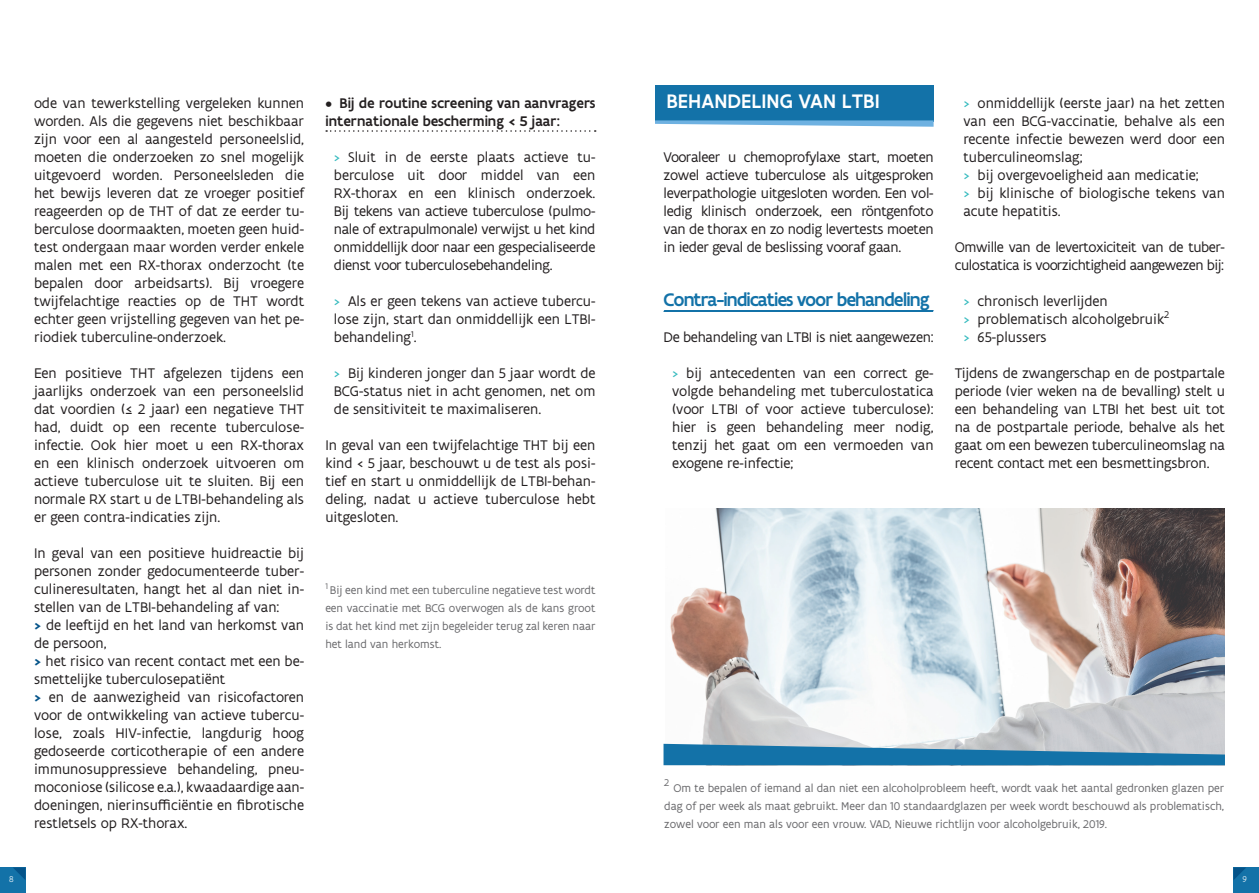
<style>
.page{position:relative;width:1259px;height:893px;background:#fff}
.page>*{position:absolute;margin:0;border:0;box-sizing:border-box;transform-origin:0 0}
.Titel_1{font:500 21px "Flanders Art Sans";letter-spacing:.005em;color:#fff}
.Titel_2{font:500 19.5px "Flanders Art Sans";letter-spacing:-.05em;color:#1372a8}
.basistekst_zwart{font:15px/18px "Flanders Art Sans";color:#231f20;text-align:justify}
.basistekst_zwart-2{font:15px/18px "Flanders Art Sans";letter-spacing:-.03em;color:#231f20}
.t1{font:500 15px/18px "Flanders Art Sans";color:#231f20}
.basistekst_zwart-3{font:15px "Flanders Art Sans";letter-spacing:-.02em;color:#231f20}
.basistekst_zwart-4{font:12px/18px "Flanders Art Sans";color:#69696c;text-align:justify}
.Titel_3___opsomming{font:12px/18px "Flanders Art Sans";color:#69696c;text-align:justify}
.basistekst_zwart-5{font:10.5px "Flanders Art Sans";color:#69696c}
.t2{font:300 9px "Flanders Art Sans";color:#fff}
.s1{font-weight:500;color:#045389}
.s2{color:#34babe}
</style>
<div class="page">
<svg style="left:326px;top:130px;width:270px;height:2px"></svg>
<div style="left:655px;top:85px;width:278px;height:37px;background:#1372a8"></div>
<svg style="left:655px;top:120px;width:278px;height:7px"></svg>
<svg style="left:663px;top:310px;width:271px;height:2px"></svg>
<img style="left:665px;top:509px;width:560px;height:235px">
<svg style="left:663px;top:744px;width:562px;height:21px;background:#4088b2"></svg>
<div style="left:1233px;top:867px;width:26px;height:26px;background:#1372a8"></div>
<svg style="left:1233px;top:867px;width:13px;height:13px"></svg>
<div style="left:0;top:867px;width:26px;height:26px;background:#1372a8"></div>
<svg style="left:13px;top:867px;width:13px;height:13px"></svg>
<p class="basistekst_zwart" style="left:34px;top:94px;width:272px">ode van tewerkstelling vergeleken kunnen worden. Als die gegevens niet beschikbaar zijn voor een al aangesteld personeelslid, moeten die onderzoeken zo snel mogelijk uitgevoerd worden. Personeelsleden die het bewijs leveren dat ze vroeger positief reageerden op de THT of dat ze eerder tu&shy;berculose doormaakten, moeten geen huid&shy;test ondergaan maar worden verder enkele malen met een RX-thorax onderzocht (te bepalen door arbeidsarts). Bij vroegere twijfelachtige reacties op de THT wordt echter geen vrijstelling gegeven van het pe&shy;riodiek tuberculine-onderzoek.</p>
<p class="basistekst_zwart" style="left:34px;top:364px;width:272px">Een positieve THT afgelezen tijdens een jaarlijks onderzoek van een personeelslid dat voordien (≤ 2 jaar) een negatieve THT had, duidt op een recente tuberculose&shy;infectie. Ook hier moet u een RX-thorax en een klinisch onderzoek uitvoeren om actieve tuberculose uit te sluiten. Bij een normale RX start u de LTBI-behandeling als er geen contra-indicaties zijn.</p>
<p class="basistekst_zwart" style="left:34px;top:544px;width:272px">In geval van een positieve huidreactie bij personen zonder gedocumenteerde tuber&shy;culineresultaten, hangt het al dan niet in&shy;stellen van de LTBI-behandeling af van:</p>
<p class="basistekst_zwart" style="left:34px;top:616px;width:271px"><span class="s1">&gt;</span> de leeftijd en het land van herkomst van de persoon,</p>
<p class="basistekst_zwart" style="left:34px;top:652px;width:272px"><span class="s1">&gt;</span> het risico van recent contact met een be&shy;smettelijke tuberculosepatiënt</p>
<p class="basistekst_zwart" style="left:34px;top:688px;width:272px"><span class="s1">&gt;</span> en de aanwezigheid van risicofactoren voor de ontwikkeling van actieve tubercu&shy;lose, zoals HIV-infectie, langdurig hoog gedoseerde corticotherapie of een andere immunosuppressieve behandeling, pneu&shy;moconiose (silicose e.a.), kwaadaardige aan&shy;doeningen, nierinsufficiëntie en fibrotische restletsels op RX-thorax.</p>
<p class="t1" style="left:325px;top:94px;width:271px">• Bij de routine screening van aanvragers internationale bescherming &lt; 5 jaar:</p>
<p class="basistekst_zwart" style="left:334px;top:148px;width:263px"><span class="s2">&gt;</span> Sluit in de eerste plaats actieve tu&shy;berculose uit door middel van een RX-thorax en een klinisch onderzoek.<br>Bij tekens van actieve tuberculose (pulmo&shy;nale of extrapulmonale) verwijst u het kind onmiddellijk door naar een gespecialiseerde dienst voor tuberculosebehandeling.</p>
<p class="basistekst_zwart" style="left:334px;top:292px;width:263px"><span class="s2">&gt;</span> Als er geen tekens van actieve tubercu&shy;lose zijn, start dan onmiddellijk een LTBI&shy;behandeling<sup>1</sup>.</p>
<p class="basistekst_zwart" style="left:334px;top:364px;width:263px"><span class="s2">&gt;</span> Bij kinderen jonger dan 5 jaar wordt de BCG-status niet in acht genomen, net om de sensitiviteit te maximaliseren.</p>
<p class="basistekst_zwart" style="left:325px;top:436px;width:272px">In geval van een twijfelachtige THT bij een kind &lt; 5 jaar, beschouwt u de test als posi&shy;tief en start u onmiddellijk de LTBI-behan&shy;deling, nadat u actieve tuberculose hebt uitgesloten.</p>
<p class="Titel_3___opsomming" style="left:325px;top:581px;width:272px"><sup>1</sup> Bij een kind met een tuberculine negatieve test wordt een vaccinatie met BCG overwogen als de kans groot is dat het kind met zijn begeleider terug zal keren naar het land van herkomst.</p>
<p class="Titel_1" style="left:666px;top:88px;width:215px">BEHANDELING VAN LTBI</p>
<p class="basistekst_zwart" style="left:663px;top:148px;width:272px">Vooraleer u chemoprofylaxe start, moeten zowel actieve tuberculose als uitgesproken leverpathologie uitgesloten worden. Een vol&shy;ledig klinisch onderzoek, een röntgenfoto van de thorax en zo nodig levertests moeten in ieder geval de beslissing vooraf gaan.</p>
<p class="Titel_2" style="left:663px;top:287px;width:268px">Contra-indicaties voor behandeling</p>
<p class="basistekst_zwart-3" style="left:663px;top:328px;width:271px">De behandeling van LTBI is niet aangewezen:</p>
<p class="basistekst_zwart" style="left:672px;top:364px;width:263px"><span class="s2">&gt;</span> bij antecedenten van een correct ge&shy;volgde behandeling met tuberculostatica (voor LTBI of voor actieve tuberculose): hier is geen behandeling meer nodig, tenzij het gaat om een vermoeden van exogene re-infectie;</p>
<p class="basistekst_zwart" style="left:963px;top:94px;width:263px"><span class="s2">&gt;</span> onmiddellijk (eerste jaar) na het zetten van een BCG-vaccinatie, behalve als een recente infectie bewezen werd door een tuberculineomslag;</p>
<p class="basistekst_zwart" style="left:963px;top:166px;width:237px"><span class="s2">&gt;</span> bij overgevoeligheid aan medicatie;</p>
<p class="basistekst_zwart" style="left:963px;top:184px;width:263px"><span class="s2">&gt;</span> bij klinische of biologische tekens van acute hepatitis.</p>
<p class="basistekst_zwart-2" style="left:955px;top:238px;width:272px">Omwille van de levertoxiciteit van de tuber&shy;culostatica is voorzichtigheid aangewezen bij:</p>
<p class="basistekst_zwart" style="left:963px;top:292px;width:146px"><span class="s2">&gt;</span> chronisch leverlijden</p>
<p class="basistekst_zwart" style="left:963px;top:310px;width:207px"><span class="s2">&gt;</span> problematisch alcoholgebruik<sup>2</sup></p>
<p class="basistekst_zwart" style="left:963px;top:328px;width:85px"><span class="s2">&gt;</span> 65-plussers</p>
<p class="basistekst_zwart" style="left:955px;top:364px;width:272px">Tijdens de zwangerschap en de postpartale periode (vier weken na de bevalling) stelt u een behandeling van LTBI het best uit tot na de postpartale periode, behalve als het gaat om een bewezen tuberculineomslag na recent contact met een besmettingsbron.</p>
<p class="basistekst_zwart-5" style="left:664px;top:776px;width:7px">2</p>
<p class="basistekst_zwart-4" style="left:664px;top:779px;width:561px;text-indent:9px">Om te bepalen of iemand al dan niet een alcoholprobleem heeft, wordt vaak het aantal gedronken glazen per dag of per week als maat gebruikt. Meer dan 10 standaardglazen per week wordt beschouwd als problematisch, zowel voor een man als voor een vrouw. VAD, Nieuwe richtlijn voor alcoholgebruik, 2019.</p>
<p class="t2" style="left:9px;top:874px;width:6px">8</p>
<p class="t2" style="left:1242px;top:874px;width:6px">9</p>
</div>
